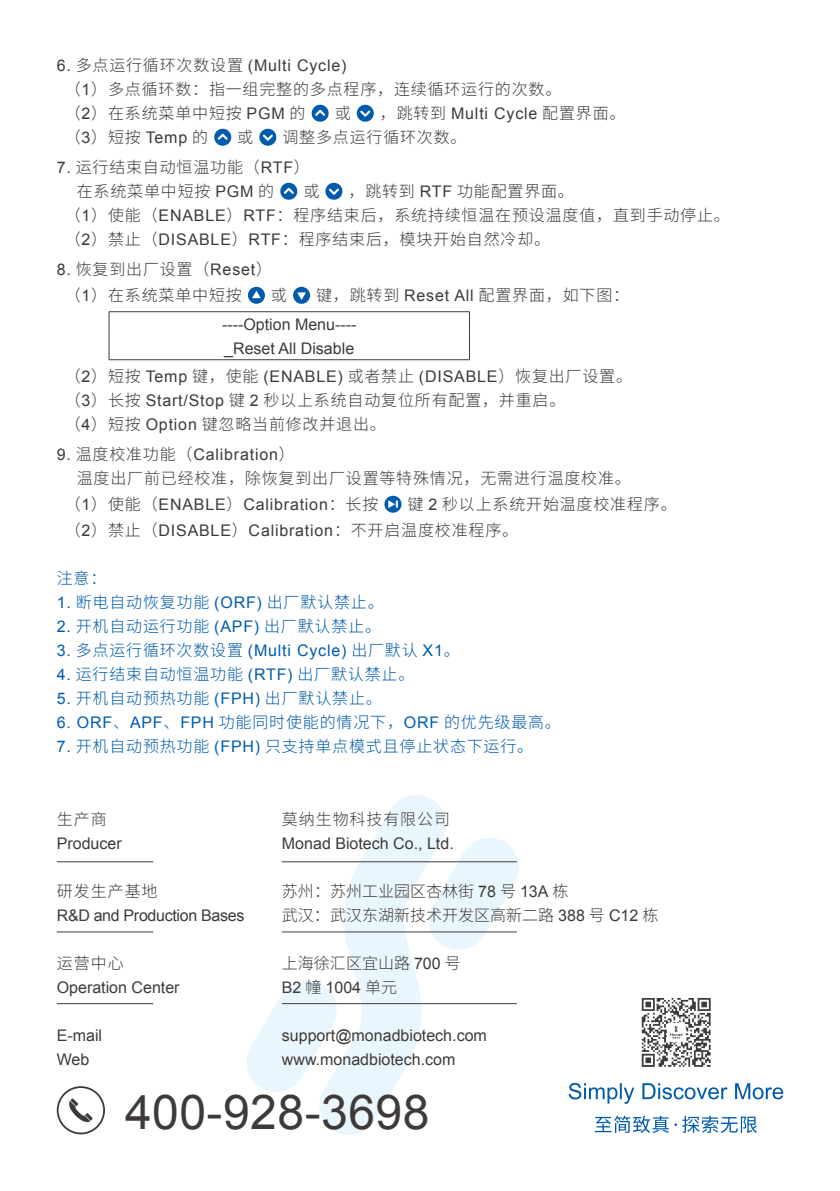
<style>
.page{position:relative;width:840px;height:1191px;background:#fff}
.page>*{position:absolute;margin:0;border:0;box-sizing:border-box;transform-origin:0 0}
.t1{font:48px "Arial";letter-spacing:.01em;color:#3e3a39}
.t2{font:300 16px/24.4px "Noto Sans Hans";letter-spacing:.05em;color:#3e3a39}
.t3{font:16px "Arial";letter-spacing:.05em;color:#3e3a39}
.t4{font:300 16px "Noto Sans Hans";letter-spacing:.05em;color:#005bac}
.t5{font:16px/24px "Arial";color:#3e3a39}
.t6{font:300 16px/24px "Noto Sans Hans";color:#3e3a39}
.t7{font:16px "Arial";letter-spacing:.05em;color:#005bac}
.t8{font:16px "Arial";letter-spacing:-.02em;color:#3e3a39}
.s1{font-family:"Noto Sans Hans";font-weight:300}
.s2{font-family:"Arial";font-weight:400}
</style>
<div class="page">
<svg style="left:311px;top:104px;width:17px;height:18px"></svg>
<svg style="left:356px;top:104px;width:17px;height:18px"></svg>
<svg style="left:214px;top:128px;width:17px;height:18px"></svg>
<svg style="left:259px;top:128px;width:17px;height:18px"></svg>
<svg style="left:280px;top:182px;width:17px;height:18px"></svg>
<svg style="left:325px;top:182px;width:17px;height:18px"></svg>
<div style="left:248px;top:287px;width:17px;height:17px;background:#005bac;border-radius:50%"></div>
<svg style="left:252px;top:291px;width:8px;height:7px"></svg>
<div style="left:293px;top:287px;width:17px;height:17px;background:#005bac;border-radius:50%"></div>
<svg style="left:297px;top:292px;width:8px;height:8px"></svg>
<hr style="left:109px;top:311px;width:360px;height:1px;background:#3e3a39">
<svg style="left:109px;top:312px;width:1px;height:47px"></svg>
<svg style="left:469px;top:312px;width:1px;height:47px"></svg>
<hr style="left:109px;top:359px;width:360px;height:1px;background:#3e3a39">
<svg style="left:384px;top:495px;width:17px;height:18px"></svg>
<svg style="left:246px;top:980px;width:69px;height:112px"></svg>
<svg style="left:315px;top:795px;width:135px;height:340px;fill:#f1f9fd"></svg>
<svg style="left:424px;top:833px;width:95px;height:120px"></svg>
<svg style="left:568px;top:1083px;width:214px;height:20px"></svg>
<svg style="left:594px;top:1115px;width:162px;height:18px"></svg>
<svg style="left:641px;top:998px;width:69px;height:68px"></svg>
<hr style="left:57px;top:861px;width:96px;height:1px;background:#3e3a39">
<hr style="left:57px;top:931px;width:96px;height:1px;background:#3e3a39">
<hr style="left:57px;top:1003px;width:96px;height:1px;background:#3e3a39">
<hr style="left:282px;top:861px;width:234px;height:1px;background:#3e3a39">
<hr style="left:282px;top:931px;width:234px;height:1px;background:#3e3a39">
<hr style="left:282px;top:1003px;width:234px;height:1px;background:#3e3a39">
<svg style="left:57px;top:1086px;width:48px;height:48px"></svg>
<p class="t3" style="left:57px;top:55px;width:291px">6. <span class="s1">多点运行循环次数设置</span> (Multi Cycle)</p>
<p class="t2" style="left:65px;top:77px;width:498px">（<span class="s2">1</span>）多点循环数：指一组完整的多点程序，连续循环运行的次数。（<span class="s2">2</span>）在系统菜单中短按 <span class="s2">PGM</span> 的</p>
<p class="t2" style="left:334px;top:102px;width:17px">或</p>
<p class="t3" style="left:379px;top:103px;width:247px"><span class="s1">，跳转到</span> Multi Cycle <span class="s1">配置界面。</span></p>
<p class="t2" style="left:65px;top:126px;width:145px">（<span class="s2">3</span>）短按 <span class="s2">Temp</span> 的</p>
<p class="t2" style="left:237px;top:126px;width:17px">或</p>
<p class="t2" style="left:282px;top:126px;width:186px">调整多点运行循环次数。</p>
<p class="t2" style="left:77px;top:155px;width:234px;text-indent:-20px"><span class="s2">7.</span> 运行结束自动恒温功能（<span class="s2">RTF</span>）在系统菜单中短按 <span class="s2">PGM</span> 的</p>
<p class="t2" style="left:65px;top:180px;width:666px;line-height:23.8px;text-indent:283px">，跳转到 <span class="s2">RTF</span> 功能配置界面。<br>（<span class="s2">1</span>）使能（<span class="s2">ENABLE</span>）<span class="s2">RTF</span>：程序结束后，系统持续恒温在预设温度值，直到手动停止。（<span class="s2">2</span>）禁止（<span class="s2">DISABLE</span>）<span class="s2">RTF</span>：程序结束后，模块开始自然冷却。</p>
<p class="t2" style="left:65px;top:256px;width:209px;line-height:26.4px;text-indent:-8px"><span class="s2">8.</span> 恢复到出厂设置（<span class="s2">Reset</span>）（<span class="s2">1</span>）在系统菜单中短按</p>
<p class="t2" style="left:303px;top:180px;width:17px">或</p>
<p class="t2" style="left:271px;top:284px;width:17px">或</p>
<p class="t2" style="left:316px;top:284px;width:314px">键，跳转到 <span class="s2">Reset All</span> 配置界面，如下图：</p>
<p class="t5" style="left:222px;top:312px;width:136px">----Option Menu---- _Reset All Disable</p>
<p class="t3" style="left:65px;top:366px;width:568px"><span class="s1">（</span>2<span class="s1">）短按</span> Temp <span class="s1">键，使能</span> (ENABLE) <span class="s1">或者禁止</span> (DISABLE<span class="s1">）恢复出厂设置。</span></p>
<p class="t2" style="left:65px;top:388px;width:502px">（<span class="s2">3</span>）长按 <span class="s2">Start/Stop</span> 键 <span class="s2">2</span> 秒以上系统自动复位所有配置，并重启。（<span class="s2">4</span>）短按 <span class="s2">Option</span> 键忽略当前修改并退出。</p>
<p class="t3" style="left:57px;top:444px;width:239px">9. <span class="s1">温度校准功能（</span>Calibration<span class="s1">）</span></p>
<p class="t2" style="left:77px;top:466px;width:555px">温度出厂前已经校准，除恢复到出厂设置等特殊情况，无需进行温度校准。</p>
<p class="t3" style="left:65px;top:494px;width:315px"><span class="s1">（</span>1<span class="s1">）使能（</span>ENABLE<span class="s1">）</span>Calibration<span class="s1">：长按</span></p>
<p class="t2" style="left:407px;top:492px;width:270px">键 <span class="s2">2</span> 秒以上系统开始温度校准程序。</p>
<p class="t3" style="left:65px;top:520px;width:454px"><span class="s1">（</span>2<span class="s1">）禁止（</span>DISABLE<span class="s1">）</span>Calibration<span class="s1">：不开启温度校准程序。</span></p>
<p class="t4" style="left:57px;top:569px;width:51px">注意：</p>
<p class="t4" style="left:57px;top:593px;width:328px"><span class="s2">1.</span> 断电自动恢复功能 <span class="s2">(ORF)</span> 出厂默认禁止。</p>
<p class="t4" style="left:57px;top:617px;width:325px"><span class="s2">2.</span> 开机自动运行功能 <span class="s2">(APF)</span> 出厂默认禁止。</p>
<p class="t7" style="left:57px;top:640px;width:404px">3. <span class="s1">多点运行循环次数设置</span> (Multi Cycle) <span class="s1">出厂默认</span> X1<span class="s1">。</span></p>
<p class="t4" style="left:57px;top:665px;width:359px"><span class="s2">4.</span> 运行结束自动恒温功能 <span class="s2">(RTF)</span> 出厂默认禁止。</p>
<p class="t4" style="left:57px;top:689px;width:326px"><span class="s2">5.</span> 开机自动预热功能 <span class="s2">(FPH)</span> 出厂默认禁止。</p>
<p class="t4" style="left:57px;top:713px;width:505px"><span class="s2">6. ORF</span>、<span class="s2">APF</span>、<span class="s2">FPH</span> 功能同时使能的情况下，<span class="s2">ORF</span> 的优先级最高。</p>
<p class="t4" style="left:57px;top:737px;width:477px"><span class="s2">7.</span> 开机自动预热功能 <span class="s2">(FPH)</span> 只支持单点模式且停止状态下运行。</p>
<p class="t2" style="left:57px;top:807px;width:51px">生产商</p>
<p class="t5" style="left:57px;top:831px;width:66px">Producer</p>
<p class="t2" style="left:57px;top:879px;width:102px">研发生产基地</p>
<p class="t8" style="left:57px;top:905px;width:189px">R&amp;D and Production Bases</p>
<p class="t2" style="left:57px;top:951px;width:68px">运营中心</p>
<p class="t5" style="left:57px;top:975px;width:124px">Operation Center</p>
<p class="t5" style="left:57px;top:1023px;width:47px">E-mail<br>Web</p>
<p class="t2" style="left:282px;top:807px;width:169px">莫纳生物科技有限公司</p>
<p class="t5" style="left:282px;top:831px;width:173px">Monad Biotech Co., Ltd.</p>
<p class="t6" style="left:282px;top:879px;width:378px">苏州：苏州工业园区杏林街 <span class="s2">78</span> 号 <span class="s2">13A</span> 栋<br>武汉：武汉东湖新技术开发区高新二路 <span class="s2">388</span> 号 <span class="s2">C12</span> 栋</p>
<p class="t6" style="left:282px;top:951px;width:180px">上海徐汇区宜山路 <span class="s2">700</span> 号</p>
<p class="t5" style="left:282px;top:975px;width:117px">B2 <span class="s1">幢</span> 1004 <span class="s1">单元</span></p>
<p class="t5" style="left:282px;top:1023px;width:206px">support@monadbiotech.com www.monadbiotech.com</p>
<h1 class="t1" style="left:125px;top:1080px;width:306px">400-928-3698</h1>
</div>
